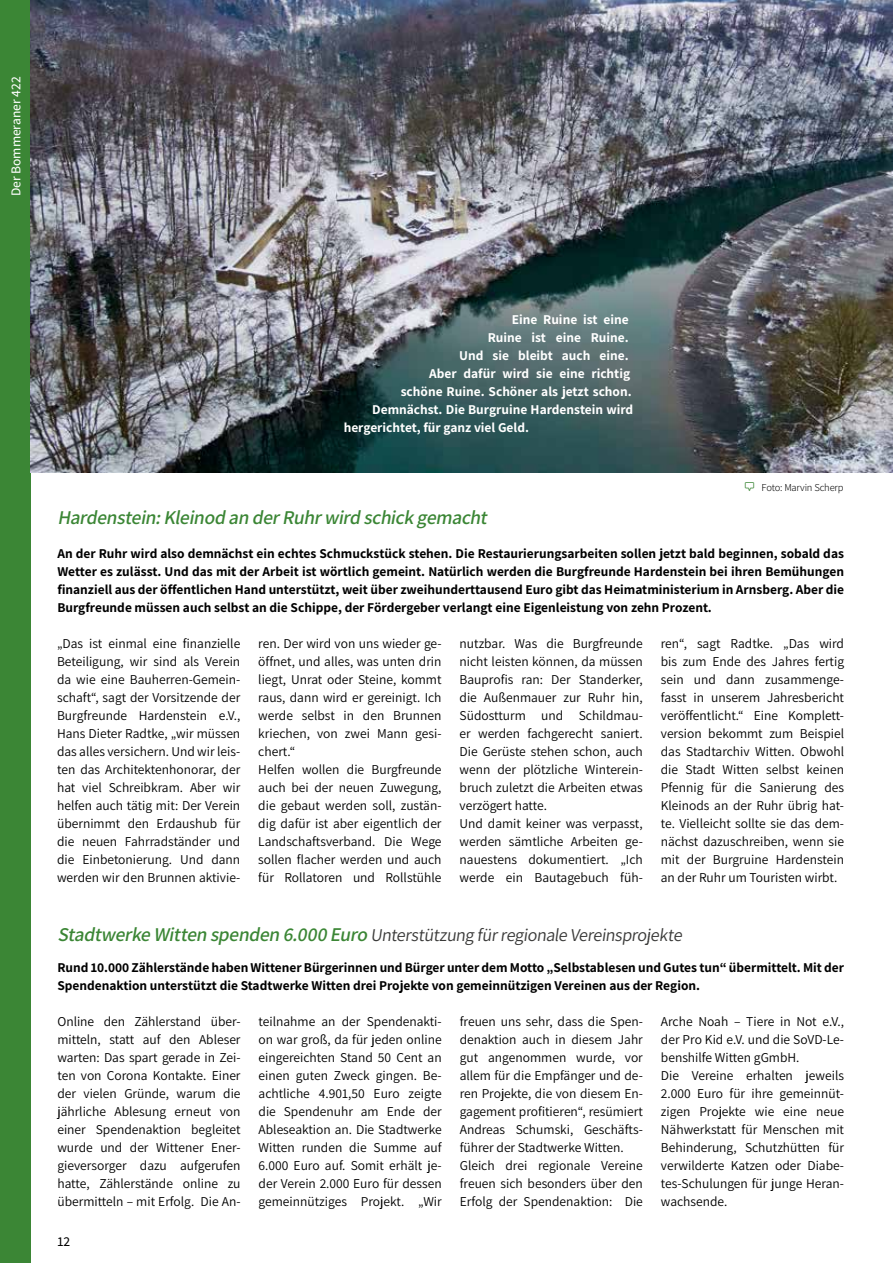
<style>
.page{position:relative;width:893px;height:1263px;background:#fff}
.page>*{position:absolute;margin:0;border:0;box-sizing:border-box;transform-origin:0 0}
.t1{font:italic 600 19.5px "Assistant";color:#3b8635}
.t2{font:18px "Assistant";color:#3a3a39}
.t3{font:13.5px/18px "Assistant";color:#000;text-align:justify}
.t4{font:700 13.5px/18px "Assistant";color:#000;text-align:justify}
.t5{font:700 13.5px "Assistant";color:#fff}
.t6{font:500 13.5px "Assistant";color:#fff}
.t7{font:500 13.5px "Assistant";color:#000}
.t8{font:300 10.5px "Assistant";letter-spacing:-.015em;color:#000}
.s1{font-weight:600;font-style:italic;font-size:19.5px;color:#3b8635}
</style>
<div class="page">
<div style="left:0;top:0;width:31px;height:1263px;background:#3b8635"></div>
<img style="left:31px;top:0;width:862px;height:473px">
<p class="t6" style="left:7px;top:196px;width:121px;rotate:-90deg">Der Bommeraner 422</p>
<p class="t5" style="left:512px;top:310px;width:119px">Eine Ruine ist eine</p>
<p class="t5" style="left:488px;top:328px;width:142px">Ruine ist eine Ruine.</p>
<p class="t5" style="left:459px;top:346px;width:171px">Und sie bleibt auch eine.</p>
<p class="t5" style="left:429px;top:364px;width:203px">Aber dafür wird sie eine richtig</p>
<p class="t5" style="left:401px;top:382px;width:233px">schöne Ruine. Schöner als jetzt schon.</p>
<p class="t5" style="left:372px;top:400px;width:263px">Demnächst. Die Burgruine Hardenstein wird</p>
<p class="t5" style="left:344px;top:418px;width:187px">hergerichtet, für ganz viel Geld.</p>
<p class="t8" style="left:762px;top:480px;width:84px">Foto: Marvin Scherp</p>
<h1 class="t1" style="left:57px;top:504px;width:435px">Hardenstein:Kleinod an derRuhrwird schick gemacht</h1>
<p class="t4" style="left:57px;top:544px;width:788px">An der Ruhr wird also demnächst ein echtes Schmuckstück stehen. Die Restaurierungsarbeiten sollen jetzt bald beginnen, sobald das Wetter es zulässt. Und das mit der Arbeit ist wörtlich gemeint. Natürlich werden die Burgfreunde Hardenstein bei ihren Bemühungen finanziell aus der öffentlichen Hand unterstützt, weit über zweihunderttausend Euro gibt das Heimatministerium in Arnsberg. Aber die Burgfreunde müssen auch selbst an die Schippe, der Fördergeber verlangt eine Eigenleistung von zehn Prozent.</p>
<p class="t3" style="left:57px;top:634px;width:185px">„Das ist einmal eine finanzielle Beteiligung, wir sind als Verein da wie eine Bauherren-Gemein&shy;schaft“, sagt der Vorsitzende der Burgfreunde Hardenstein e.V., Hans Dieter Radtke, „wir müssen das alles versichern. Und wir leis&shy;ten das Architektenhonorar, der hat viel Schreibkram. Aber wir helfen auch tätig mit: Der Verein übernimmt den Erdaushub für die neuen Fahrradständer und die Einbetonierung. Und dann werden wir den Brunnen aktivie-</p>
<p class="t3" style="left:258px;top:634px;width:185px;text-align:left">ren. Der wird von uns wieder ge&shy;öffnet, und alles, was unten drin liegt, Unrat oder Steine, kommt raus, dann wird er gereinigt. Ich werde selbst in den Brunnen kriechen, von zwei Mann gesi&shy;chert.“<br>Helfen wollen die Burgfreunde auch bei der neuen Zuwegung, die gebaut werden soll, zustän&shy;dig dafür ist aber eigentlich der<br>Landschaftsverband. Die Wege sollen flacher werden und auch für Rollatoren und Rollstühle</p>
<p class="t3" style="left:460px;top:634px;width:185px;text-align:left">nutzbar. Was die Burgfreunde nicht leisten können, da müssen<br>Bauprofis ran: Der Standerker, die Außenmauer zur Ruhr hin,<br>Südostturm und Schildmau&shy;er werden fachgerecht saniert.<br>Die Gerüste stehen schon, auch wenn der plötzliche Winterein&shy;bruch zuletzt die Arbeiten etwas verzögert hatte.<br>Und damit keiner was verpasst, werden sämtliche Arbeiten ge&shy;nauestens dokumentiert. „Ich werde ein Bautagebuch füh-</p>
<p class="t3" style="left:661px;top:634px;width:185px">ren“, sagt Radtke. „Das wird bis zum Ende des Jahres fertig sein und dann zusammenge&shy;fasst in unserem Jahresbericht veröffentlicht.“ Eine Komplett&shy;version bekommt zum Beispiel das Stadtarchiv Witten. Obwohl die Stadt Witten selbst keinen Pfennig für die Sanierung des Kleinods an der Ruhr übrig hat&shy;te. Vielleicht sollte sie das dem&shy;nächst dazuschreiben, wenn sie mit der Burgruine Hardenstein an der Ruhr um Touristen wirbt.</p>
<h2 class="t2" style="left:57px;top:922px;width:629px"><span class="s1">Stadtwerke Witten spenden 6.000 Euro</span> Unterstützung fürregionale Vereinsprojekte</h2>
<p class="t4" style="left:57px;top:958px;width:788px">Rund 10.000 Zählerstände haben Wittener Bürgerinnen und Bürger unter dem Motto „Selbstablesen und Gutes tun“ übermittelt. Mit der<br>Spendenaktion unterstützt die Stadtwerke Witten drei Projekte von gemeinnützigen Vereinen aus der Region.</p>
<p class="t3" style="left:57px;top:1012px;width:185px">Online den Zählerstand über&shy;mitteln, statt auf den Ableser warten: Das spart gerade in Zei&shy;ten von Corona Kontakte. Einer der vielen Gründe, warum die jährliche Ablesung erneut von einer Spendenaktion begleitet wurde und der Wittener Ener&shy;gieversorger dazu aufgerufen hatte, Zählerstände online zu übermitteln – mit Erfolg. Die An-</p>
<p class="t3" style="left:259px;top:1012px;width:185px">teilnahme an der Spendenakti&shy;on war groß, da für jeden online eingereichten Stand 50 Cent an einen guten Zweck gingen. Be&shy;achtliche 4.901,50 Euro zeigte die Spendenuhr am Ende der Ableseaktion an. Die Stadtwerke Witten runden die Summe auf 6.000 Euro auf. Somit erhält je&shy;der Verein 2.000 Euro für dessen gemeinnütziges Projekt. „Wir</p>
<p class="t3" style="left:460px;top:1012px;width:185px;text-align:left">freuen uns sehr, dass die Spen&shy;denaktion auch in diesem Jahr gut angenommen wurde, vor allem für die Empfänger und de&shy;ren Projekte, die von diesem En&shy;gagement profitieren“, resümiert<br>Andreas Schumski, Geschäfts&shy;führer der Stadtwerke Witten.<br>Gleich drei regionale Vereine freuen sich besonders über den<br>Erfolg der Spendenaktion: Die</p>
<p class="t3" style="left:661px;top:1012px;width:185px;text-align:left">Arche Noah – Tiere in Not e.V., der Pro Kid e.V. und die SoVD-Le&shy;benshilfe Witten gGmbH.<br>Die Vereine erhalten jeweils<br>2.000 Euro für ihre gemeinnüt&shy;zigen Projekte wie eine neue<br>Nähwerkstatt für Menschen mit<br>Behinderung, Schutzhütten für verwilderte Katzen oder Diabe&shy;tes-Schulungen für junge Heran&shy;wachsende.</p>
<p class="t7" style="left:57px;top:1232px;width:14px">12</p>
</div>
